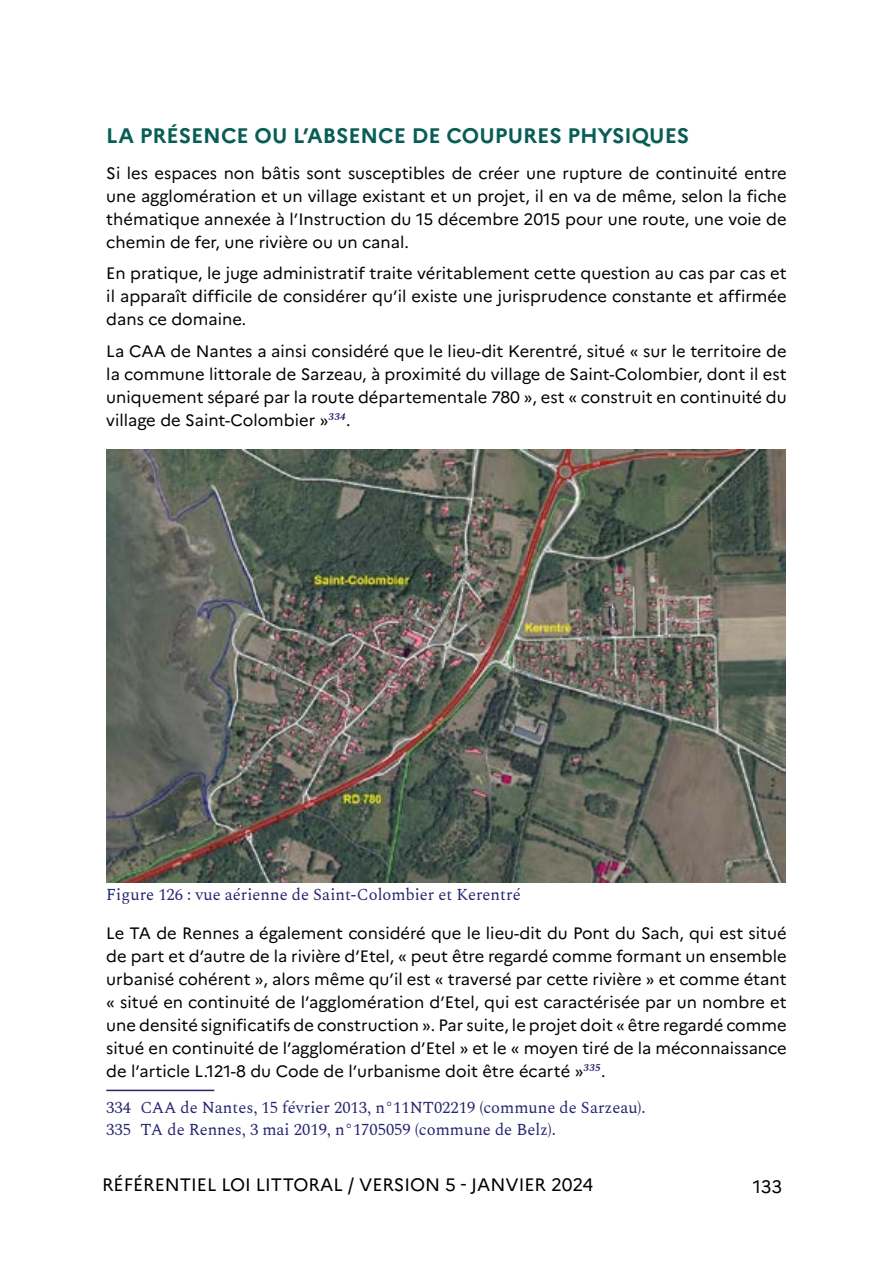
<style>
.page{position:relative;width:893px;height:1263px;background:#fff}
.page>*{position:absolute;margin:0;border:0;box-sizing:border-box;transform-origin:0 0}
.Titre_4{font:700 21px "Marianne";color:#085d55}
.t1{font:18px "Marianne";color:#000}
.justifié{font:16.5px/23px "Marianne";color:#000;text-align:justify}
.note_de_bas_de_page{font:16.5px "Spectral";color:#272571}
.légende{font:16.5px "Spectral";color:#272571}
</style>
<div class="page">
<hr style="left:106px;top:1090px;width:108px;height:1px;background:#272571">
<img style="left:106px;top:449px;width:680px;height:433px">
<p class="Titre_4" style="left:106px;top:120px;width:584px">LA PRÉSENCE OU L’ABSENCE DE COUPURES PHYSIQUES</p>
<p class="justifié" style="left:106px;top:160px;width:682px">Si les espaces non bâtis sont susceptibles de créer une rupture de continuité entre une agglomération et un village existant et un projet, il en va de même, selon la fiche thématique annexée à l’Instruction du 15 décembre 2015 pour une route, une voie de chemin de fer, une rivière ou un canal.</p>
<p class="justifié" style="left:106px;top:261px;width:682px">En pratique, le juge administratif traite véritablement cette question au cas par cas et il apparaît difficile de considérer qu’il existe une jurisprudence constante et affirmée dans ce domaine.</p>
<p class="justifié" style="left:106px;top:338px;width:682px">La CAA de Nantes a ainsi considéré que le lieu-dit Kerentré, situé « sur le territoire de la commune littorale de Sarzeau, à proximité du village de Saint-Colombier, dont il est uniquement séparé par la route départementale 780 », est « construit en continuité du village de Saint-Colombier »<sup>334</sup>.</p>
<p class="légende" style="left:106px;top:883px;width:416px">Figure 126 : vue aérienne de Saint-Colombier et Kerentré</p>
<p class="justifié" style="left:106px;top:920px;width:682px">Le TA de Rennes a également considéré que le lieu-dit du Pont du Sach, qui est situé de part et d’autre de la rivière d’Etel, « peut être regardé comme formant un ensemble urbanisé cohérent », alors même qu’il est « traversé par cette rivière » et comme étant « situé en continuité de l’agglomération d’Etel, qui est caractérisée par un nombre et une densité significatifs de construction ». Par suite, le projet doit « être regardé comme situé en continuité de l’agglomération d’Etel » et le « moyen tiré de la méconnaissance de l’article L.121-8 du Code de l’urbanisme doit être écarté »<sup>335</sup>.</p>
<p class="note_de_bas_de_page" style="left:106px;top:1095px;width:541px">334 CAA de Nantes, 15 février 2013, n°11NT02219 (commune de Sarzeau).</p>
<p class="note_de_bas_de_page" style="left:106px;top:1118px;width:451px">335 TA de Rennes, 3 mai 2019, n°1705059 (commune de Belz).</p>
<p class="t1" style="left:102px;top:1171px;width:493px">RÉFÉRENTIEL LOI LITTORAL / VERSION 5 - JANVIER 2024</p>
<p class="t1" style="left:753px;top:1172px;width:31px">133</p>
</div>
